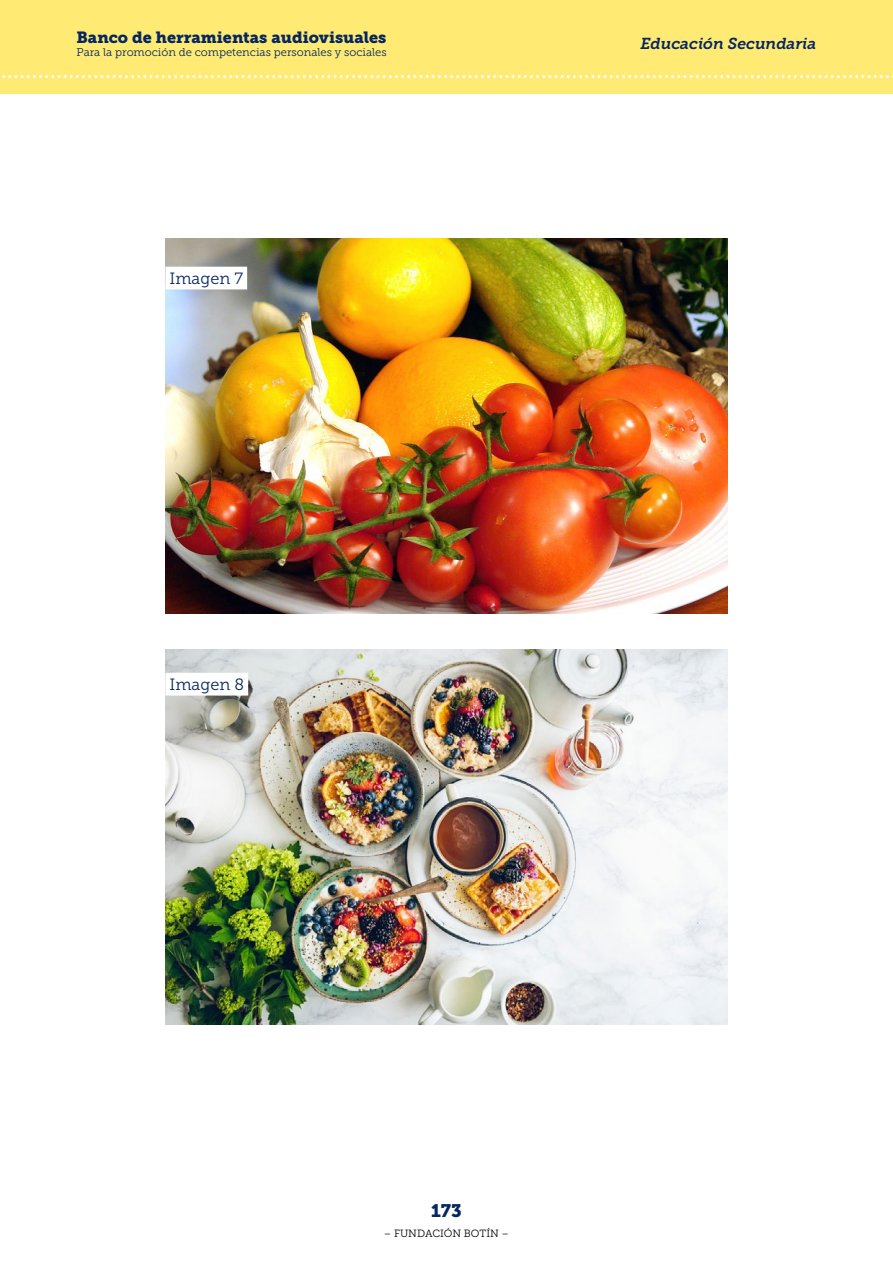
<style>
.page{position:relative;width:893px;height:1263px;background:#fff}
.page>*{position:absolute;margin:0;border:0;box-sizing:border-box;transform-origin:0 0}
.t1{font:18px "Museo Slab 900";color:#052661}
.t2{font:16.35px "Museo Slab 300";color:#052661}
.t3{font:16.2px "Museo Slab 900";color:#052661}
.t4{font:italic 15.75px "Museo Slab 700";color:#052661}
.t5{font:11.25px "Museo Slab 300";color:#052661}
.t6{font:10.5px "Museo Slab 300";color:#000}
</style>
<div class="page">
<div style="left:0;top:0;width:893px;height:94px;background:#ffeb73"></div>
<svg style="left:2px;top:75px;width:891px;height:3px"></svg>
<img style="left:165px;top:650px;width:562px;height:374px">
<img style="left:165px;top:239px;width:562px;height:374px">
<div style="left:165px;top:267px;width:82px;height:22px;background:#fff"></div>
<div style="left:165px;top:673px;width:83px;height:22px;background:#fff"></div>
<h3 class="t3" style="left:77px;top:28px;width:311px">Banco de herramientas audiovisuales</h3>
<p class="t5" style="left:77px;top:46px;width:312px">Para la promoción de competencias personales y sociales</p>
<p class="t2" style="left:170px;top:269px;width:75px">Imagen 7</p>
<p class="t2" style="left:170px;top:675px;width:76px">Imagen 8</p>
<h3 class="t4" style="left:640px;top:34px;width:177px">Educación Secundaria</h3>
<h1 class="t1" style="left:431px;top:1201px;width:32px">173</h1>
<p class="t6" style="left:384px;top:1227px;width:127px">– FUNDACIÓN BOTÍN –</p>
</div>
